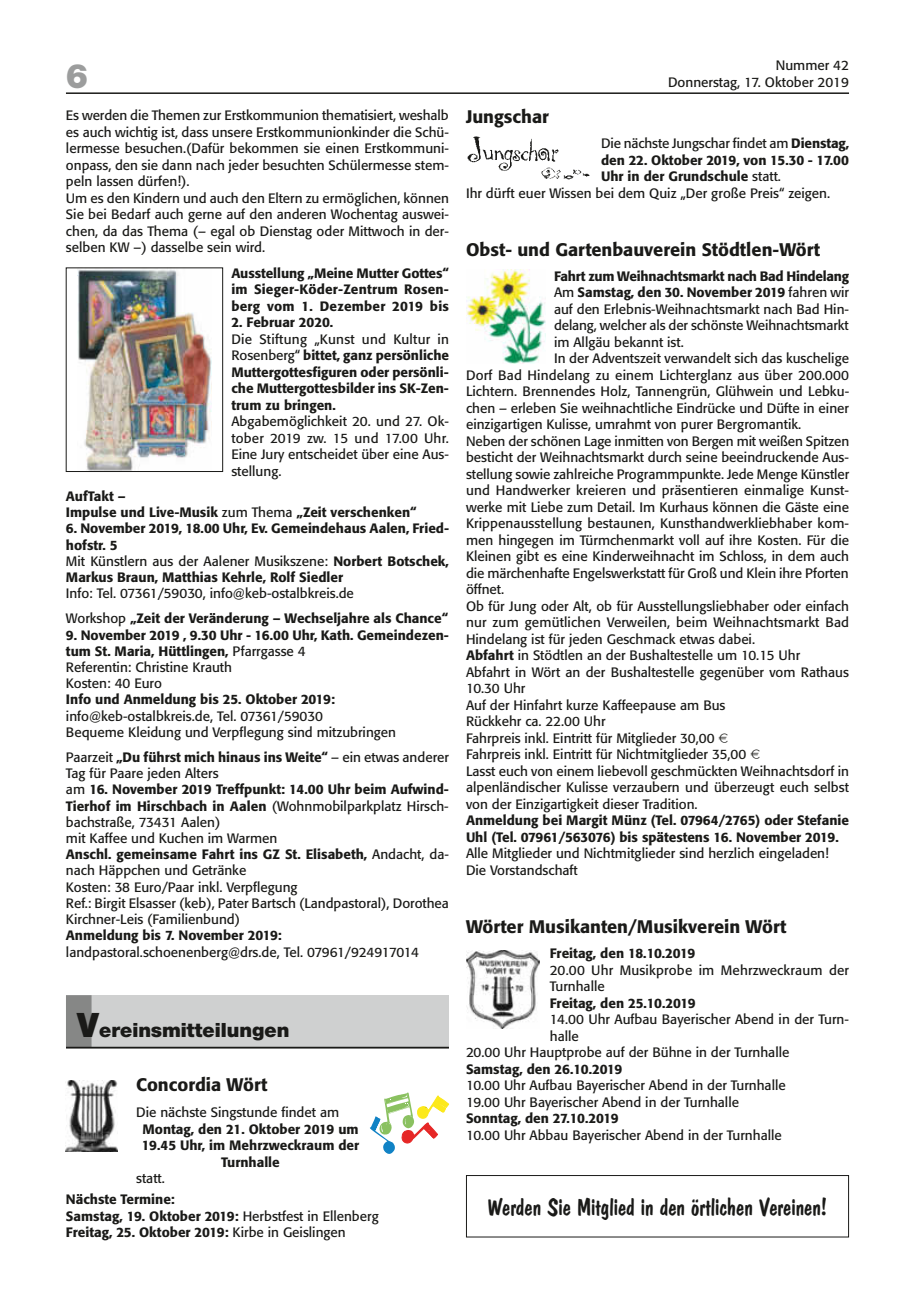
<style>
.page{position:relative;width:915px;height:1297px;background:#fff}
.page>*{position:absolute;margin:0;border:0;box-sizing:border-box;transform-origin:0 0}
.t1{font:900 36px "Nimbus Sans Novus T";color:#9c9d9d}
.t2{font:24px "Dom Casual D";color:#1a1a18}
.t3{font:900 21px "Nimbus Sans Novus T";color:#1a1a18}
.t4{font:500 18px "Formata";color:#1a1a18}
.t5{font:13.5px/16.5px "Formata";color:#1a1a18}
.t6{font:500 13.5px/16.5px "Formata";color:#1a1a18}
.t7{font:500 13.5px "Formata";letter-spacing:-.02em;color:#1a1a18}
.s1{font-weight:400}
.s2{font-weight:500}
.s3{font-family:"Euro Collection"}
.s4{font-size:36.15px}
</style>
<div class="page">
<hr style="left:66px;top:92px;width:782px;height:2px;background:#1a1a18">
<img style="left:77px;top:270px;width:135px;height:200px">
<div style="left:66px;top:268px;width:157px;height:204px;border:1px solid #1a1a18"></div>
<div style="left:66px;top:995px;width:383px;height:52px;background:#cfd0d0"></div>
<div style="left:66px;top:995px;width:25px;height:52px;background:#868786"></div>
<hr style="left:66px;top:1047px;width:383px;height:1px;background:#1a1a18">
<img style="left:66px;top:1080px;width:51px;height:72px">
<svg style="left:370px;top:1092px;width:78px;height:62px"></svg>
<img style="left:467px;top:136px;width:123px;height:44px">
<img style="left:466px;top:950px;width:74px;height:78px">
<img style="left:466px;top:270px;width:79px;height:93px">
<div style="left:466px;top:1175px;width:382px;height:62px;border:1px solid #1a1a18"></div>
<h1 class="t1" style="left:66px;top:55px;width:24px">6</h1>
<p class="t5" style="left:667px;top:57px;width:182px;text-align:right">Nummer 42<br>Donnerstag, 17. Oktober 2019</p>
<p class="t5" style="left:66px;top:107px;width:384px">Es werden die Themen zur Erstkommunion thematisiert, weshalb es auch wichtig ist, dass unsere Erstkommunionkinder die Schü&shy;lermesse besuchen.(Dafür bekommen sie einen Erstkommuni&shy;onpass, den sie dann nach jeder besuchten Schülermesse stem&shy;peln lassen dürfen!).<br>Um es den Kindern und auch den Eltern zu ermöglichen, können Sie bei Bedarf auch gerne auf den anderen Wochentag auswei&shy;chen, da das Thema (– egal ob Dienstag oder Mittwoch in der&shy;selben KW –) dasselbe sein wird.</p>
<p class="t6" style="left:231px;top:265px;width:219px;text-align:justify">Ausstellung „Meine Mutter Gottes“ im Sieger-Köder-Zentrum Rosen&shy;berg vom 1. Dezember 2019 bis</p>
<p class="t6" style="left:231px;top:314px;width:103px">2. Februar 2020.</p>
<p class="t6" style="left:231px;top:331px;width:219px;text-align:justify"><span class="s1">Die Stiftung „Kunst und Kultur in Rosenberg“</span> bittet, ganz persönliche Muttergottesfiguren oder persönli&shy;che Muttergottesbilder ins SK-Zen&shy;trum zu bringen.</p>
<p class="t5" style="left:231px;top:413px;width:219px;text-align:justify">Abgabemöglichkeit 20. und 27. Ok&shy;tober 2019 zw. 15 und 17.00 Uhr.<br>Eine Jury entscheidet über eine Aus&shy;stellung.</p>
<p class="t6" style="left:66px;top:488px;width:352px">AufTakt –<br>Impulse und Live-Musik <span class="s1">zum Thema</span> „Zeit verschenken“</p>
<p class="t6" style="left:66px;top:520px;width:384px">6. November 2019, 18.00 Uhr, Ev. Gemeindehaus Aalen, Fried&shy;hofstr. 5<br><span class="s1">Mit Künstlern aus der Aalener Musikszene:</span> Norbert Botschek, Markus Braun, Matthias Kehrle, Rolf Siedler</p>
<p class="t5" style="left:66px;top:581px;width:383px;line-height:25.2px">Info: Tel. 07361/59030, info@keb-ostalbkreis.de<br>Workshop <span class="s2">„Zeit der Veränderung – Wechseljahre als Chance“</span></p>
<p class="t6" style="left:66px;top:627px;width:384px">9. November 2019 , 9.30 Uhr - 16.00 Uhr, Kath. Gemeindezen&shy;tum St. Maria, Hüttlingen, <span class="s1">Pfarrgasse 4<br>Referentin: Christine Krauth<br>Kosten: 40 Euro</span></p>
<p class="t6" style="left:66px;top:691px;width:270px">Info und Anmeldung bis 25. Oktober 2019:</p>
<p class="t5" style="left:66px;top:708px;width:331px">info@keb-ostalbkreis.de, Tel. 07361/59030<br>Bequeme Kleidung und Verpflegung sind mitzubringen</p>
<p class="t5" style="left:66px;top:749px;width:384px">Paarzeit <span class="s2">„Du führst mich hinaus ins Weite“</span> – ein etwas anderer Tag für Paare jeden Alters<br>am <span class="s2">16. November 2019 Treffpunkt: 14.00 Uhr beim Aufwind-Tierhof im Hirschbach in Aalen</span> (Wohnmobilparkplatz Hirsch&shy;bachstraße, 73431 Aalen)<br>mit Kaffee und Kuchen im Warmen<br><span class="s2">Anschl. gemeinsame Fahrt ins GZ St. Elisabeth,</span> Andacht, da&shy;nach Häppchen und Getränke<br>Kosten: 38 Euro/Paar inkl. Verpflegung<br>Ref.: Birgit Elsasser (keb), Pater Bartsch (Landpastoral), Dorothea Kirchner-Leis (Familienbund)</p>
<p class="t6" style="left:66px;top:927px;width:217px">Anmeldung bis 7. November 2019:</p>
<p class="t5" style="left:66px;top:944px;width:354px">landpastoral.schoenenberg@drs.de, Tel. 07961/924917014</p>
<h3 class="t4" style="left:466px;top:106px;width:84px">Jungschar</h3>
<p class="t5" style="left:600px;top:135px;width:249px">Die nächste Jungschar findet am <span class="s2">Dienstag,</span></p>
<p class="t6" style="left:601px;top:152px;width:249px">den 22. Oktober 2019, von 15.30 - 17.00</p>
<p class="t6" style="left:601px;top:168px;width:181px">Uhr in der Grundschule <span class="s1">statt.</span></p>
<p class="t5" style="left:466px;top:185px;width:365px">Ihr dürft euer Wissen bei dem Quiz „Der große Preis“ zeigen.</p>
<h3 class="t4" style="left:466px;top:239px;width:355px">Obst- und Gartenbauverein Stödtlen-Wört</h3>
<p class="t7" style="left:554px;top:268px;width:296px">Fahrt zum Weihnachtsmarkt nach Bad Hindelang</p>
<p class="t6" style="left:554px;top:284px;width:296px"><span class="s1">Am</span> Samstag, den 30. November 2019 <span class="s1">fahren wir</span></p>
<p class="t5" style="left:554px;top:301px;width:296px">auf den Erlebnis-Weihnachtsmarkt nach Bad Hin-</p>
<p class="t5" style="left:554px;top:317px;width:296px">delang, welcher als der schönste Weihnachtsmarkt</p>
<p class="t5" style="left:554px;top:334px;width:131px">im Allgäu bekannt ist.</p>
<p class="t5" style="left:554px;top:350px;width:296px">In der Adventszeit verwandelt sich das kuschelige</p>
<p class="t5" style="left:466px;top:367px;width:384px">Dorf Bad Hindelang zu einem Lichterglanz aus über 200.000</p>
<p class="t5" style="left:466px;top:383px;width:384px">Lichtern. Brennendes Holz, Tannengrün, Glühwein und Lebku-</p>
<p class="t5" style="left:466px;top:400px;width:384px">chen – erleben Sie weihnachtliche Eindrücke und Düfte in einer</p>
<p class="t5" style="left:466px;top:416px;width:336px">einzigartigen Kulisse, umrahmt von purer Bergromantik.</p>
<p class="t5" style="left:466px;top:433px;width:384px">Neben der schönen Lage inmitten von Bergen mit weißen Spitzen</p>
<p class="t5" style="left:466px;top:449px;width:384px">besticht der Weihnachtsmarkt durch seine beeindruckende Aus-</p>
<p class="t5" style="left:466px;top:466px;width:384px">stellung sowie zahlreiche Programmpunkte. Jede Menge Künstler</p>
<p class="t5" style="left:466px;top:482px;width:384px">und Handwerker kreieren und präsentieren einmalige Kunst-</p>
<p class="t5" style="left:466px;top:499px;width:384px">werke mit Liebe zum Detail. Im Kurhaus können die Gäste eine</p>
<p class="t5" style="left:466px;top:515px;width:384px">Krippenausstellung bestaunen, Kunsthandwerkliebhaber kom-</p>
<p class="t5" style="left:466px;top:532px;width:384px">men hingegen im Türmchenmarkt voll auf ihre Kosten. Für die</p>
<p class="t5" style="left:466px;top:548px;width:384px">Kleinen gibt es eine Kinderweihnacht im Schloss, in dem auch</p>
<p class="t5" style="left:466px;top:565px;width:384px">die märchenhafte Engelswerkstatt für Groß und Klein ihre Pforten</p>
<p class="t5" style="left:466px;top:581px;width:40px">öffnet.</p>
<p class="t5" style="left:466px;top:598px;width:384px">Ob für Jung oder Alt, ob für Ausstellungsliebhaber oder einfach</p>
<p class="t5" style="left:466px;top:614px;width:384px">nur zum gemütlichen Verweilen, beim Weihnachtsmarkt Bad</p>
<p class="t5" style="left:466px;top:631px;width:290px">Hindelang ist für jeden Geschmack etwas dabei.</p>
<p class="t5" style="left:466px;top:647px;width:335px"><span class="s2">Abfahrt</span> in Stödtlen an der Bushaltestelle um 10.15 Uhr</p>
<p class="t5" style="left:466px;top:664px;width:384px">Abfahrt in Wört an der Bushaltestelle gegenüber vom Rathaus</p>
<p class="t5" style="left:466px;top:680px;width:61px">10.30 Uhr</p>
<p class="t5" style="left:466px;top:697px;width:261px">Auf der Hinfahrt kurze Kaffeepause am Bus</p>
<p class="t5" style="left:466px;top:713px;width:141px">Rückkehr ca. 22.00 Uhr</p>
<p class="t5" style="left:466px;top:730px;width:263px">Fahrpreis inkl. Eintritt für Mitglieder 30,00 <span class="s3">E</span></p>
<p class="t5" style="left:466px;top:746px;width:295px">Fahrpreis inkl. Eintritt für Nichtmitglieder 35,00 <span class="s3">E</span></p>
<p class="t5" style="left:466px;top:763px;width:384px">Lasst euch von einem liebevoll geschmückten Weihnachtsdorf in</p>
<p class="t5" style="left:466px;top:779px;width:384px">alpenländischer Kulisse verzaubern und überzeugt euch selbst</p>
<p class="t5" style="left:466px;top:796px;width:233px">von der Einzigartigkeit dieser Tradition.</p>
<p class="t6" style="left:466px;top:812px;width:384px">Anmeldung bei Margit Münz (Tel. 07964/2765) oder Stefanie<br>Uhl (Tel. 07961/563076) bis spätestens 16. November 2019.</p>
<p class="t5" style="left:466px;top:845px;width:364px">Alle Mitglieder und Nichtmitglieder sind herzlich eingeladen!<br>Die Vorstandschaft</p>
<h3 class="t4" style="left:466px;top:916px;width:322px">Wörter Musikanten/Musikverein Wört</h3>
<p class="t6" style="left:549px;top:945px;width:147px">Freitag, den 18.10.2019</p>
<p class="t5" style="left:549px;top:961px;width:301px">20.00 Uhr Musikprobe im Mehrzweckraum der<br>Turnhalle</p>
<p class="t6" style="left:549px;top:994px;width:147px">Freitag, den 25.10.2019</p>
<p class="t5" style="left:549px;top:1011px;width:300px">14.00 Uhr Aufbau Bayerischer Abend in der Turn-</p>
<p class="t5" style="left:549px;top:1027px;width:30px">halle</p>
<p class="t5" style="left:466px;top:1044px;width:325px">20.00 Uhr Hauptprobe auf der Bühne in der Turnhalle</p>
<p class="t6" style="left:466px;top:1060px;width:158px">Samstag, den 26.10.2019</p>
<p class="t5" style="left:466px;top:1077px;width:321px">10.00 Uhr Aufbau Bayerischer Abend in der Turnhalle<br>19.00 Uhr Bayerischer Abend in der Turnhalle</p>
<p class="t6" style="left:466px;top:1110px;width:154px">Sonntag, den 27.10.2019</p>
<p class="t5" style="left:466px;top:1126px;width:317px">10.00 Uhr Abbau Bayerischer Abend in der Turnhalle</p>
<h3 class="t3" style="left:77px;top:1017px;width:214px"><span class="s4">V</span>ereinsmitteilungen</h3>
<h3 class="t4" style="left:136px;top:1074px;width:133px">Concordia Wört</h3>
<p class="t5" style="left:136px;top:1104px;width:204px">Die nächste Singstunde findet am</p>
<p class="t6" style="left:142px;top:1121px;width:219px;text-align:center">Montag, den 21. Oktober 2019 um<br>19.45 Uhr, im Mehrzweckraum der<br>Turnhalle</p>
<p class="t5" style="left:136px;top:1170px;width:30px">statt.</p>
<p class="t6" style="left:66px;top:1191px;width:314px">Nächste Termine:<br>Samstag, 19. Oktober 2019: <span class="s1">Herbstfest in Ellenberg<br></span>Freitag, 25. Oktober 2019: <span class="s1">Kirbe in Geislingen</span></p>
<h2 class="t2" style="left:487px;top:1193px;width:341px">Werden Sie Mitglied in den örtlichen Vereinen!</h2>
</div>
